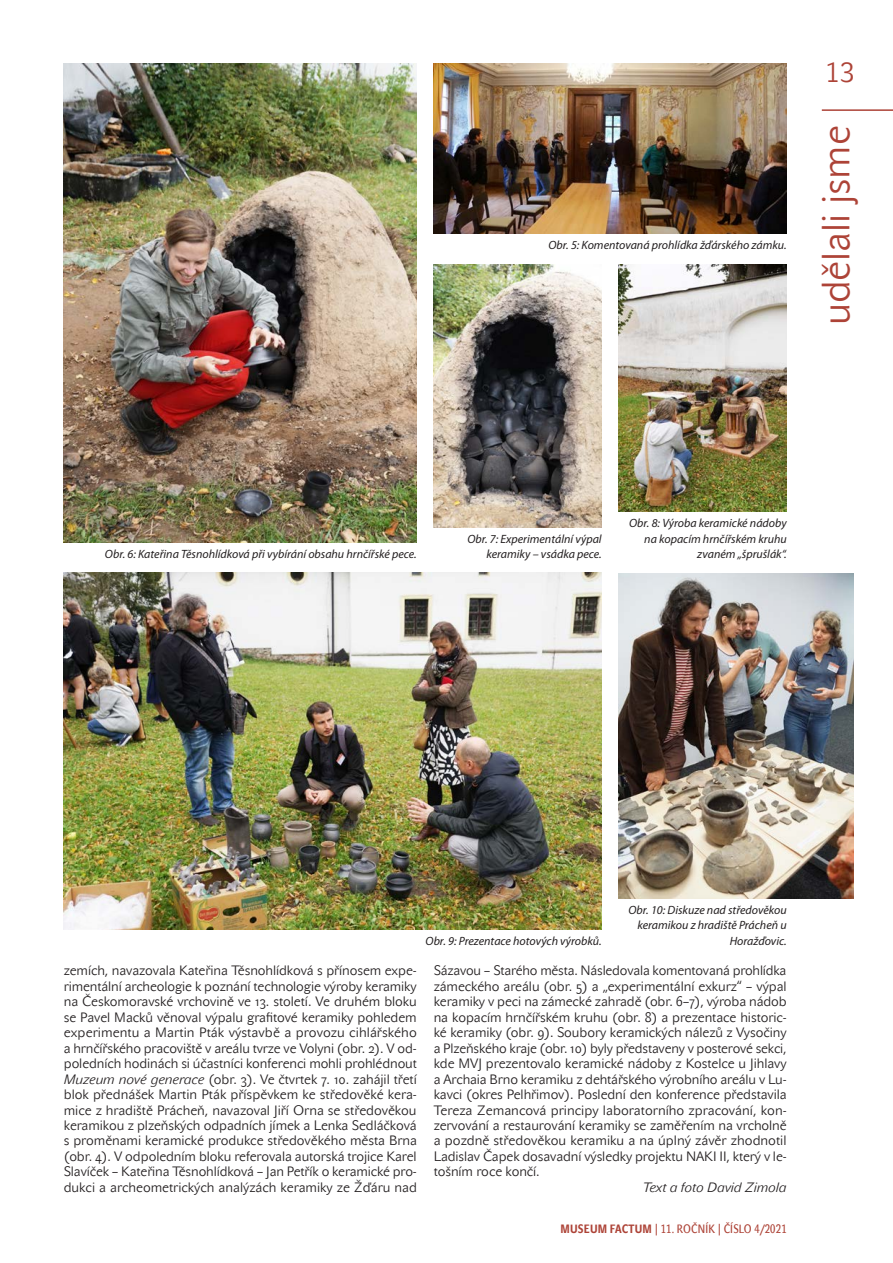
<style>
.page{position:relative;width:893px;height:1263px;background:#fff}
.page>*{position:absolute;margin:0;border:0;box-sizing:border-box;transform-origin:0 0}
.kapitola{font:39px "John Sans Lite CE";color:#ad4337}
.t1{font:27px "John Sans Lite SCCE";color:#ad4337}
.blok{font:13.5px/15.5px "John Sans Lite CE";letter-spacing:-.005em;color:#231f20;text-align:justify}
.blok_-_podpis{font:italic 13.5px "John Sans Lite CE";letter-spacing:-.005em;color:#231f20}
.popiska{font:italic 12px/15.5px "Myriad Pro";color:#231f20;text-align:right}
.t2{font:12px "John Sans Cond Text SCCE";letter-spacing:.02em;color:#ad4337}
.s1{font-style:italic}
.s2{font-weight:700}
</style>
<div class="page">
<hr style="left:822px;top:109px;width:71px;height:2px;background:#ad4337">
<img style="left:619px;top:574px;width:235px;height:324px">
<img style="left:434px;top:64px;width:353px;height:170px">
<img style="left:64px;top:64px;width:353px;height:479px">
<img style="left:434px;top:265px;width:168px;height:262px">
<img style="left:619px;top:265px;width:168px;height:247px">
<img style="left:64px;top:573px;width:538px;height:356px">
<p class="popiska" style="left:548px;top:237px;width:240px">Obr. 5: Komentovaná prohlídka žďárského zámku.</p>
<h2 class="t1" style="left:825px;top:57px;width:31px">13</h2>
<p class="kapitola" style="left:813px;top:325px;width:201px;rotate:-90deg">udělali jsme</p>
<p class="popiska" style="left:105px;top:546px;width:313px">Obr. 6: Kateřina Těsnohlídková při vybírání obsahu hrnčířské pece.</p>
<p class="popiska" style="left:467px;top:531px;width:136px">Obr. 7: Experimentální výpal keramiky – vsádka pece.</p>
<p class="popiska" style="left:629px;top:515px;width:159px">Obr. 8: Výroba keramické nádoby na kopacím hrnčířském kruhu zvaném „šprušlák“.</p>
<p class="popiska" style="left:426px;top:932px;width:178px">Obr. 9: Prezentace hotových výrobků.</p>
<p class="popiska" style="left:628px;top:902px;width:160px">Obr. 10: Diskuze nad středověkou keramikou z hradiště Prácheň u<br>Horažďovic.</p>
<p class="blok" style="left:64px;top:963px;width:355px">zemích, navazovala Kateřina Těsnohlídková s přínosem expe&shy;rimentální archeologie k poznání technologie výroby keramiky na Českomoravské vrchovině ve 13. století. Ve druhém bloku se Pavel Macků věnoval výpalu grafitové keramiky pohledem experimentu a Martin Pták výstavbě a provozu cihlářského a hrnčířského pracoviště v areálu tvrze ve Volyni (obr. 2). V od&shy;poledních hodinách si účastníci konferenci mohli prohlédnout <span class="s1">Muzeum nové generace</span> (obr. 3). Ve čtvrtek 7. 10. zahájil třetí blok přednášek Martin Pták příspěvkem ke středověké kera&shy;mice z hradiště Prácheň, navazoval Jiří Orna se středověkou keramikou z plzeňských odpadních jímek a Lenka Sedláčková s proměnami keramické produkce středověkého města Brna (obr. 4). V odpoledním bloku referovala autorská trojice Karel Slavíček – Kateřina Těsnohlídková – Jan Petřík o keramické pro&shy;dukci a archeometrických analýzách keramiky ze Žďáru nad</p>
<p class="blok" style="left:434px;top:963px;width:354px">Sázavou – Starého města. Následovala komentovaná prohlídka zámeckého areálu (obr. 5) a „experimentální exkurz“ – výpal keramiky v peci na zámecké zahradě (obr. 6–7), výroba nádob na kopacím hrnčířském kruhu (obr. 8) a prezentace historic&shy;ké keramiky (obr. 9). Soubory keramických nálezů z Vysočiny a Plzeňského kraje (obr. 10) byly představeny v posterové sekci, kde MVJ prezentovalo keramické nádoby z Kostelce u Jihlavy a Archaia Brno keramiku z dehtářského výrobního areálu v Lu&shy;kavci (okres Pelhřimov). Poslední den konference představila Tereza Zemancová principy laboratorního zpracování, kon&shy;zervování a restaurování keramiky se zaměřením na vrcholně a pozdně středověkou keramiku a na úplný závěr zhodnotil Ladislav Čapek dosavadní výsledky projektu NAKI II, který v le&shy;tošním roce končí.</p>
<p class="blok_-_podpis" style="left:643px;top:1179px;width:145px">Text a foto David Zimola</p>
<p class="t2" style="left:560px;top:1222px;width:228px"><span class="s2">MUSEUM FACTUM</span> | 11. ROČNÍK | ČÍSLO 4/2021</p>
</div>
